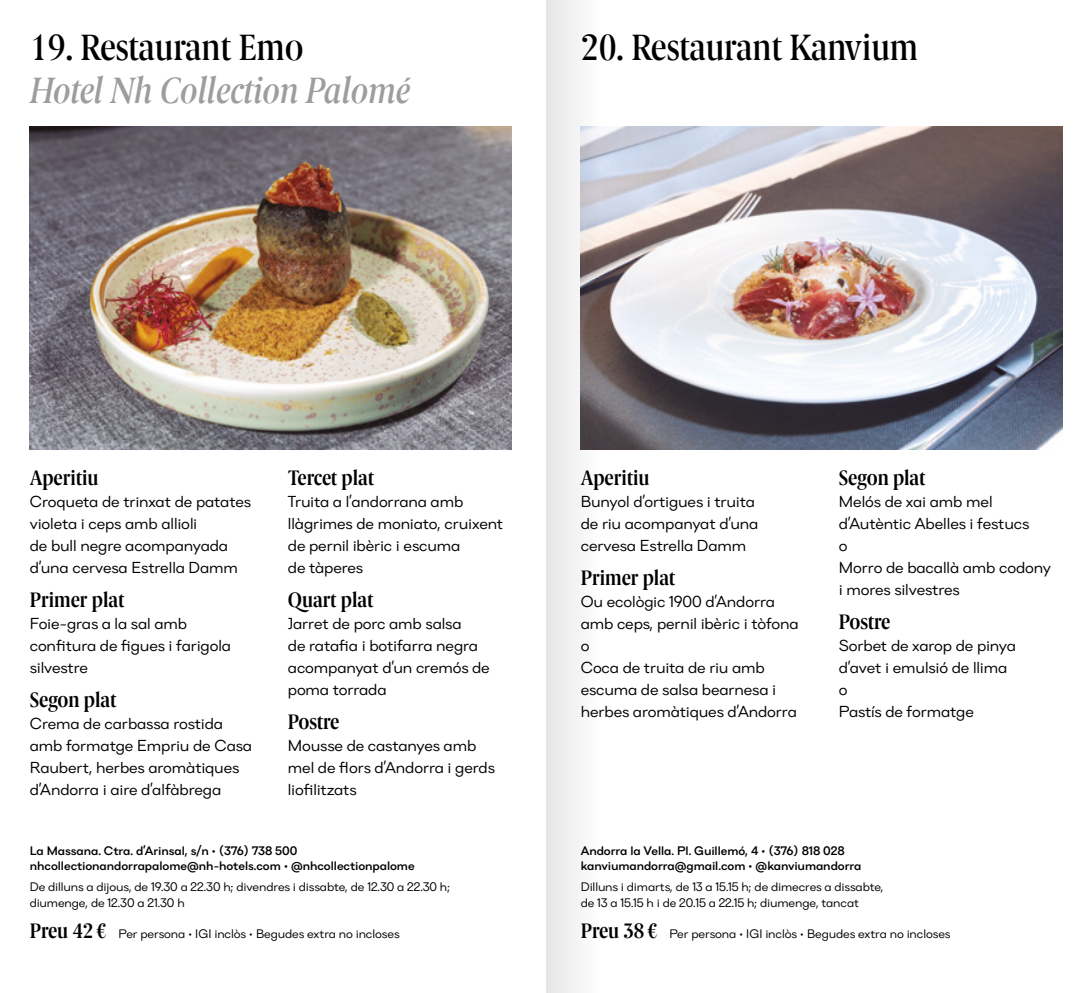
<style>
.page{position:relative;width:1092px;height:993px;background:#fff}
.page>*{position:absolute;margin:0;border:0;box-sizing:border-box;transform-origin:0 0}
.t1{font:500 36.75px "Berlingske Serif Cn";color:#000}
.t2{font:italic 500 36.75px "Berlingske Serif Cn";color:#9d9d9c}
.t3{font:21px "Berlingske Serif Cn D Bd";color:#000}
.t4{font:15.75px/21.9px "Danzza";letter-spacing:-.01em;color:#000}
.t5{font:12.25px/15.8px "Danzza";letter-spacing:-.01em;color:#000}
.t6{font:500 12.25px/15.8px "Danzza";letter-spacing:-.005em;color:#000}
.s1{font-family:"Berlingske Serif Cn D Bd";font-size:21px}
</style>
<div class="page">
<img style="left:601px;top:126px;width:461px;height:323px">
<img style="left:30px;top:126px;width:481px;height:323px">
<svg style="left:546px;top:0;width:55px;height:992px;fill:#efefef"></svg>
<h1 class="t1" style="left:30px;top:24px;width:275px">19. Restaurant Emo</h1>
<h1 class="t2" style="left:30px;top:65px;width:382px">Hotel Nh Collection Palomé</h1>
<h1 class="t1" style="left:580px;top:24px;width:339px">20. Restaurant Kanvium</h1>
<h2 class="t3" style="left:30px;top:464px;width:70px">Aperitiu</h2>
<p class="t4" style="left:30px;top:490px;width:223px">Croqueta de trinxat de patates violeta i ceps amb allioli<br>de bull negre acompanyada d’una cervesa Estrella Damm</p>
<h2 class="t3" style="left:30px;top:586px;width:96px">Primer plat</h2>
<p class="t4" style="left:30px;top:612px;width:203px">Foie-gras a la sal amb confitura de figues i farigola silvestre</p>
<h2 class="t3" style="left:30px;top:686px;width:88px">Segon plat</h2>
<p class="t4" style="left:30px;top:712px;width:224px">Crema de carbassa rostida amb formatge Empriu de Casa<br>Raubert, herbes aromàtiques d’Andorra i aire d’alfàbrega</p>
<h2 class="t3" style="left:288px;top:464px;width:88px">Tercet plat</h2>
<p class="t4" style="left:288px;top:490px;width:217px">Truita a l’andorrana amb llàgrimes de moniato, cruixent de pernil ibèric i escuma<br>de tàperes</p>
<h2 class="t3" style="left:288px;top:586px;width:87px">Quart plat</h2>
<p class="t4" style="left:288px;top:612px;width:203px">Jarret de porc amb salsa<br>de ratafia i botifarra negra acompanyat d’un cremós de poma torrada</p>
<h2 class="t3" style="left:288px;top:707px;width:53px">Postre</h2>
<p class="t4" style="left:288px;top:734px;width:208px">Mousse de castanyes amb mel de flors d’Andorra i gerds liofilitzats</p>
<p class="t6" style="left:30px;top:842px;width:386px">La Massana. Ctra. d’Arinsal, s/n • (376) 738 500 nhcollectionandorrapalome@nh-hotels.com • @nhcollectionpalome</p>
<p class="t5" style="left:30px;top:878px;width:422px">De dilluns a dijous, de 19.30 a 22.30 h; divendres i dissabte, de 12.30 a 22.30 h; diumenge, de 12.30 a 21.30 h</p>
<p class="t5" style="left:30px;top:925px;width:371px"><span class="s1">Preu 42€</span> Per persona • IGI inclòs • Begudes extra no incloses</p>
<h2 class="t3" style="left:580px;top:464px;width:70px">Aperitiu</h2>
<p class="t4" style="left:580px;top:490px;width:179px">Bunyol d’ortigues i truita de riu acompanyat d’una cervesa Estrella Damm</p>
<h2 class="t3" style="left:580px;top:564px;width:96px">Primer plat</h2>
<p class="t4" style="left:580px;top:590px;width:219px">Ou ecològic 1900 d’Andorra amb ceps, pernil ibèric i tòfona o<br>Coca de truita de riu amb escuma de salsa bearnesa i herbes aromàtiques d’Andorra</p>
<h2 class="t3" style="left:838px;top:464px;width:88px">Segon plat</h2>
<p class="t4" style="left:838px;top:490px;width:214px">Melós de xai amb mel d’Autèntic Abelles i festucs<br>o<br>Morro de bacallà amb codony i mores silvestres</p>
<h2 class="t3" style="left:838px;top:608px;width:53px">Postre</h2>
<p class="t4" style="left:838px;top:634px;width:178px">Sorbet de xarop de pinya d’avet i emulsió de llima o<br>Pastís de formatge</p>
<p class="t6" style="left:580px;top:842px;width:282px">Andorra la Vella. Pl. Guillemó, 4 • (376) 818 028 kanviumandorra@gmail.com • @kanviumandorra</p>
<p class="t5" style="left:580px;top:878px;width:304px">Dilluns i dimarts, de 13 a 15.15 h; de dimecres a dissabte, de 13 a 15.15 h i de 20.15 a 22.15 h; diumenge, tancat</p>
<p class="t5" style="left:580px;top:925px;width:371px"><span class="s1">Preu 38€</span> Per persona • IGI inclòs • Begudes extra no incloses</p>
</div>
